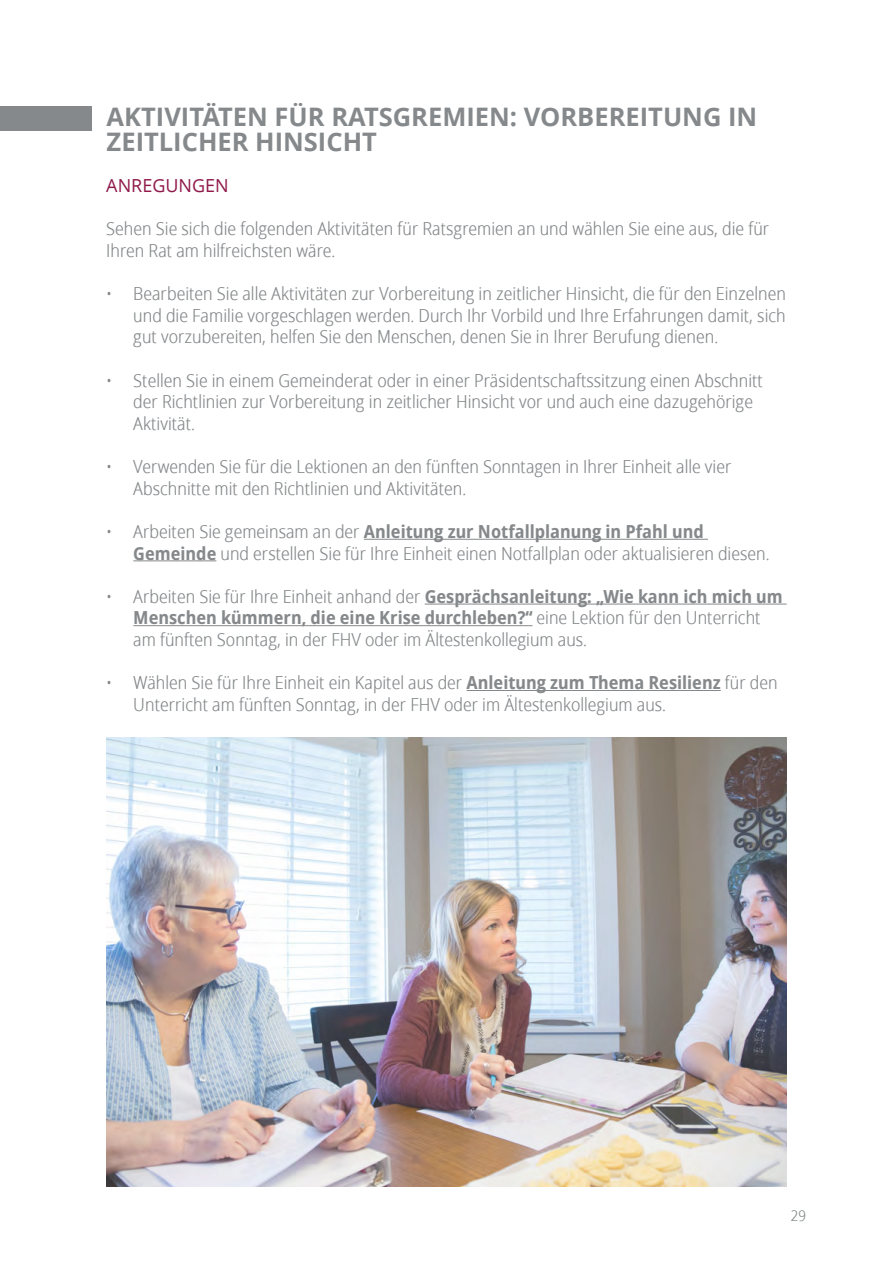
<style>
.page{position:relative;width:893px;height:1263px;background:#fff}
.page>*{position:absolute;margin:0;border:0;box-sizing:border-box;transform-origin:0 0}
.t1{font:700 25.5px/25.5px "Zoramlds Lat";color:#86898b}
.t2{font:18px/21.6px "Zoram Condlds Lat";color:#86898b}
.t3{font:18px "Zoramlds Lat";color:#8f1a4b}
.t4{font:15px "Zoram Condlds Lat";color:#86898b}
.s1{font-weight:700}
</style>
<div class="page">
<hr style="left:364px;top:539px;width:344px;height:1px;background:#86898b">
<hr style="left:133px;top:560px;width:83px;height:1px;background:#86898b">
<hr style="left:425px;top:604px;width:362px;height:1px;background:#86898b">
<hr style="left:133px;top:625px;width:399px;height:1px;background:#86898b">
<hr style="left:467px;top:690px;width:254px;height:1px;background:#86898b">
<div style="left:0;top:106px;width:91px;height:25px;background:#86898b"></div>
<img style="left:106px;top:738px;width:681px;height:448px">
<h1 class="t1" style="left:107px;top:104px;width:652px">AKTIVITÄTEN FÜR RATSGREMIEN: VORBEREITUNG IN<br>ZEITLICHER HINSICHT</h1>
<p class="t3" style="left:106px;top:173px;width:124px">ANREGUNGEN</p>
<p class="t2" style="left:106px;top:218px;width:664px">Sehen Sie sich die folgenden Aktivitäten für Ratsgremien an und wählen Sie eine aus, die für<br>Ihren Rat am hilfreichsten wäre.</p>
<p class="t2" style="left:133px;top:283px;width:654px;text-align:justify;text-indent:-27px">• Bearbeiten Sie alle Aktivitäten zur Vorbereitung in zeitlicher Hinsicht, die für den Einzelnen und die Familie vorgeschlagen werden. Durch Ihr Vorbild und Ihre Erfahrungen damit, sich gut vorzubereiten, helfen Sie den Menschen, denen Sie in Ihrer Berufung dienen.</p>
<p class="t2" style="left:133px;top:369px;width:631px;text-indent:-27px">• Stellen Sie in einem Gemeinderat oder in einer Präsidentschaftssitzung einen Abschnitt der Richtlinien zur Vorbereitung in zeitlicher Hinsicht vor und auch eine dazugehörige<br>Aktivität.</p>
<p class="t2" style="left:133px;top:456px;width:600px;text-indent:-27px">• Verwenden Sie für die Lektionen an den fünften Sonntagen in Ihrer Einheit alle vier<br>Abschnitte mit den Richtlinien und Aktivitäten.</p>
<p class="t2" style="left:133px;top:521px;width:638px;text-indent:-27px">• Arbeiten Sie gemeinsam an der <span class="s1">Anleitung zur Notfallplanung in Pfahl und<br>Gemeinde</span> und erstellen Sie für Ihre Einheit einen Notfallplan oder aktualisieren diesen.</p>
<p class="t2" style="left:133px;top:585px;width:651px;text-indent:-27px">• Arbeiten Sie für Ihre Einheit anhand der <span class="s1">Gesprächsanleitung: „Wie kann ich mich um<br>Menschen kümmern, die eine Krise durchleben?“</span> eine Lektion für den Unterricht am fünften Sonntag, in der FHV oder im Ältestenkollegium aus.</p>
<p class="t2" style="left:133px;top:672px;width:646px;text-indent:-27px">• Wählen Sie für Ihre Einheit ein Kapitel aus der <span class="s1">Anleitung zum Thema Resilienz</span> für den<br>Unterricht am fünften Sonntag, in der FHV oder im Ältestenkollegium aus.</p>
<p class="t4" style="left:791px;top:1205px;width:17px">29</p>
</div>
